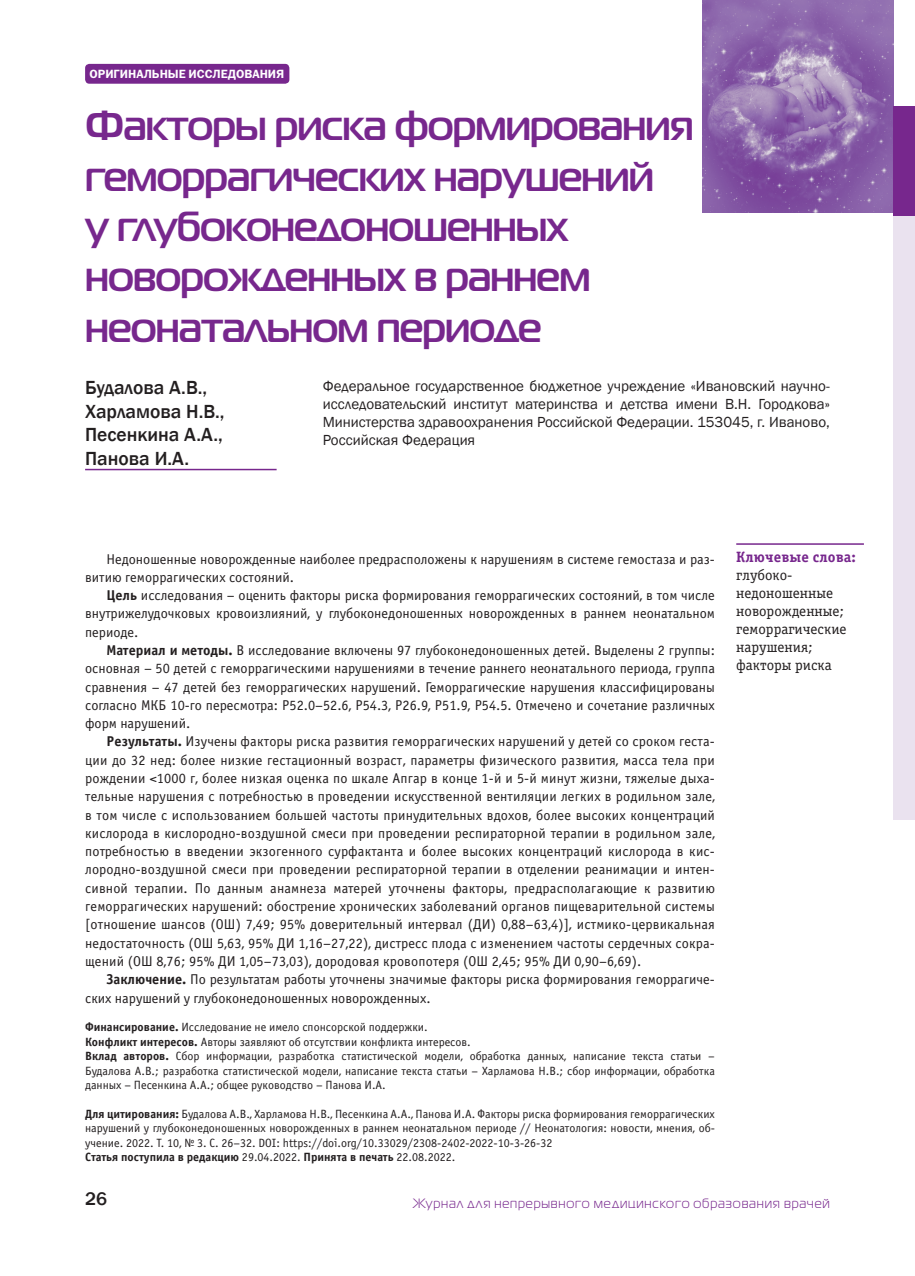
<style>
.page{position:relative;width:915px;height:1276px;background:#fff}
.page>*{position:absolute;margin:0;border:0;box-sizing:border-box;transform-origin:0 0}
.t1{font:700 42px/50.4px "Magistral C";letter-spacing:-.02em;color:#77278d}
.t2{font:500 19.5px/23.4px "Franklin Gothic";color:#231f20}
.t3{font:500 18.75px "Franklin Gothic";color:#231f20}
.t4{font:15px/18px "Franklin Gothic";color:#231f20;text-align:justify}
.t5{font:15px/18px "Officina Serif C";color:#231f20}
.t6{font:15px "Officina Serif Bold C";letter-spacing:.01em;color:#77278d}
.t7{font:14.25px/18.3px "Officina Sans C";color:#231f20;text-align:justify}
.t8{font:13.5px "Magistral C";letter-spacing:.065em;color:#77278d}
.t9{font:12px/14.4px "Officina Sans C";color:#231f20}
.t10{font:12px "Franklin Gothic Demi C";color:#fff}
.s1{font-weight:700}
</style>
<div class="page">
<div style="left:85px;top:64px;width:204px;height:20px;background:#77278d;border-radius:4px"></div>
<hr style="left:85px;top:469px;width:191px;height:1px;background:#77278d">
<hr style="left:736px;top:543px;width:127px;height:2px;background:#77278d">
<img style="left:702px;top:0;width:191px;height:213px">
<div style="left:893px;top:106px;width:21px;height:713px;background:#eae2ef"></div>
<div style="left:893px;top:106px;width:21px;height:110px;background:#77278d"></div>
<p class="t10" style="left:89px;top:70px;width:196px">ОРИГИНАЛЬНЫЕ ИССЛЕДОВАНИЯ</p>
<h1 class="t1" style="left:85px;top:104px;width:610px">Факторы риска формирования геморрагических нарушений<br>у глубоконедоношенных новорожденных в раннем неонатальном периоде</h1>
<h2 class="t2" style="left:85px;top:376px;width:141px">Будалова А.В.,<br>Харламова Н.В.,<br>Песенкина А.А.,<br>Панова И.А.</h2>
<p class="t4" style="left:323px;top:377px;width:508px">Федеральное государственное бюджетное учреждение «Ивановский научно&shy;исследовательский институт материнства и детства имени В.Н. Городкова» Министерства здравоохранения Российской Федерации. 153045, г. Иваново, Российская Федерация</p>
<p class="t7" style="left:85px;top:551px;width:631px;text-indent:21px">Недоношенные новорожденные наиболее предрасположены к нарушениям в системе гемостаза и раз&shy;витию геморрагических состояний.</p>
<p class="t7" style="left:85px;top:587px;width:631px;text-indent:21px"><span class="s1">Цель</span> исследования – оценить факторы риска формирования геморрагических состояний, в том числе внутрижелудочковых кровоизлияний, у глубоконедоношенных новорожденных в раннем неонатальном периоде.</p>
<p class="t7" style="left:85px;top:642px;width:631px;text-indent:21px"><span class="s1">Материал и методы.</span> В исследование включены 97 глубоконедоношенных детей. Выделены 2 группы: основная – 50 детей с геморрагическими нарушениями в течение раннего неонатального периода, группа сравнения – 47 детей без геморрагических нарушений. Геморрагические нарушения классифицированы согласно МКБ 10-го пересмотра: Р52.0–52.6, P54.3, P26.9, P51.9, P54.5. Отмечено и сочетание различных форм нарушений.</p>
<p class="t7" style="left:85px;top:734px;width:631px;text-indent:21px"><span class="s1">Результаты.</span> Изучены факторы риска развития геморрагических нарушений у детей со сроком геста&shy;ции до 32 нед: более низкие гестационный возраст, параметры физического развития, масса тела при рождении &lt;1000 г, более низкая оценка по шкале Апгар в конце 1-й и 5-й минут жизни, тяжелые дыха&shy;тельные нарушения с потребностью в проведении искусственной вентиляции легких в родильном зале, в том числе с использованием большей частоты принудительных вдохов, более высоких концентраций кислорода в кислородно-воздушной смеси при проведении респираторной терапии в родильном зале, потребностью в введении экзогенного сурфактанта и более высоких концентраций кислорода в кис&shy;лородно-воздушной смеси при проведении респираторной терапии в отделении реанимации и интен&shy;сивной терапии. По данным анамнеза матерей уточнены факторы, предрасполагающие к развитию геморрагических нарушений: обострение хронических заболеваний органов пищеварительной системы [отношение шансов (ОШ) 7,49; 95% доверительный интервал (ДИ) 0,88–63,4)], истмико-цервикальная недостаточность (ОШ 5,63, 95% ДИ 1,16–27,22), дистресс плода с изменением частоты сердечных сокра&shy;щений (ОШ 8,76; 95% ДИ 1,05–73,03), дородовая кровопотеря (ОШ 2,45; 95% ДИ 0,90–6,69).</p>
<p class="t7" style="left:85px;top:971px;width:631px;text-indent:21px"><span class="s1">Заключение.</span> По результатам работы уточнены значимые факторы риска формирования геморрагиче&shy;ских нарушений у глубоконедоношенных новорожденных.</p>
<p class="t9" style="left:85px;top:1021px;width:631px"><span class="s1">Финансирование.</span> Исследование не имело спонсорской поддержки.<br><span class="s1">Конфликт интересов.</span> Авторы заявляют об отсутствии конфликта интересов.<br><span class="s1">Вклад авторов.</span> Сбор информации, разработка статистической модели, обработка данных, написание текста статьи – Будалова А.В.; разработка статистической модели, написание текста статьи – Харламова Н.В.; сбор информации, обработка данных – Песенкина А.А.; общее руководство – Панова И.А.</p>
<p class="t9" style="left:85px;top:1107px;width:631px"><span class="s1">Для цитирования:</span> Будалова А.В., Харламова Н.В., Песенкина А.А., Панова И.А. Факторы риска формирования геморрагических нарушений у глубоконедоношенных новорожденных в раннем неонатальном периоде // Неонатология: новости, мнения, об&shy;учение. 2022. Т. 10, № 3. С. 26–32. DOI: https://doi.org/10.33029/2308-2402-2022-10-3-26-32<br><span class="s1">Статья поступила в редакцию</span> 29.04.2022. <span class="s1">Принята в печать</span> 22.08.2022.</p>
<p class="t6" style="left:736px;top:551px;width:121px">Ключевые слова:</p>
<p class="t5" style="left:736px;top:567px;width:112px">глубоко&shy;недоношенные новорожденные; геморрагические нарушения; факторы риска</p>
<h3 class="t3" style="left:85px;top:1187px;width:23px">26</h3>
<p class="t8" style="left:412px;top:1198px;width:418px">Журнал для непрерывного медицинского образования врачей</p>
</div>
